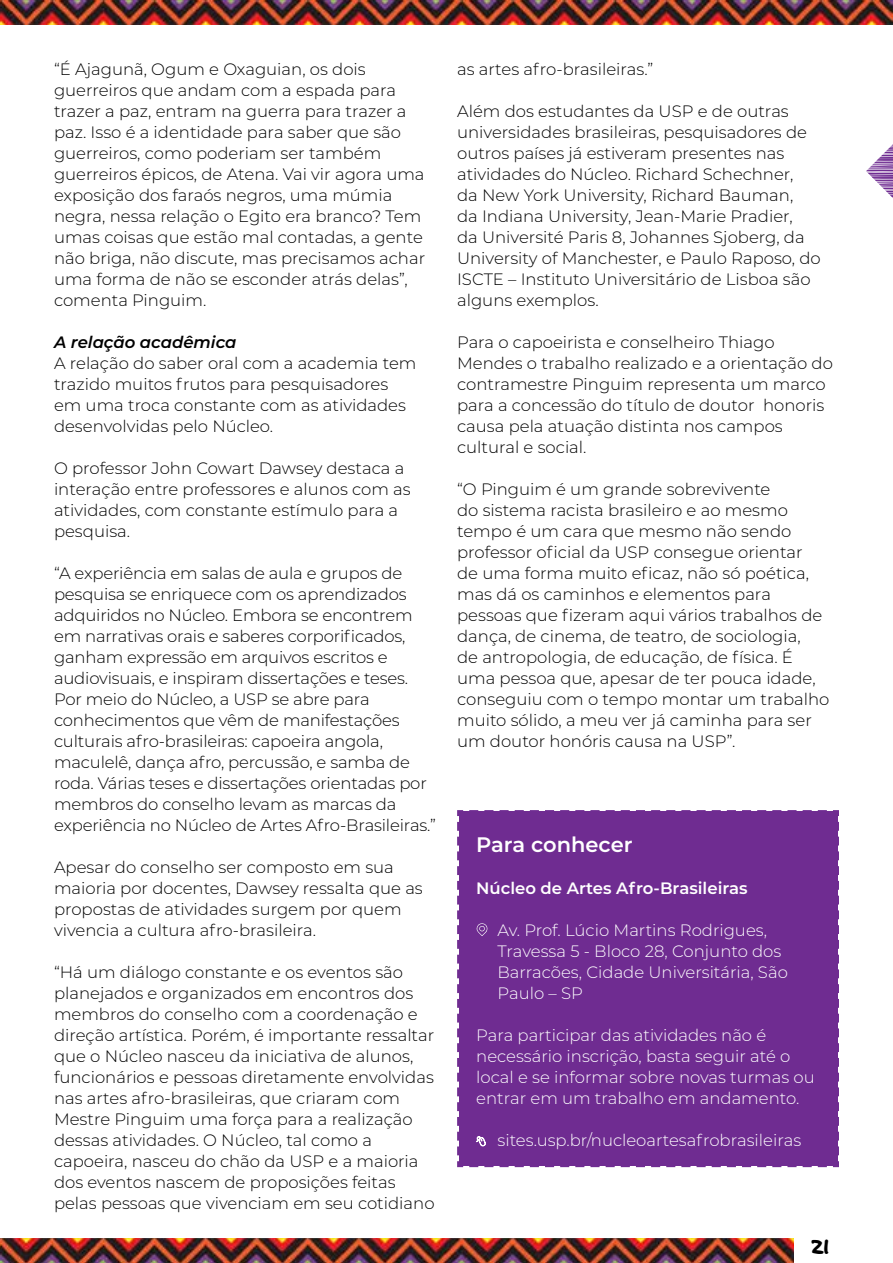
<style>
.page{position:relative;width:893px;height:1263px;background:#fff}
.page>*{position:absolute;margin:0;border:0;box-sizing:border-box;transform-origin:0 0}
.t1{font:30px "Good Dog Cool";color:#000}
.t2{font:600 21px "Montserrat";color:#fff}
.t3{font:300 16.5px/21px "Montserrat";color:#000}
.t4{font:300 16.5px/21px "Montserrat";color:#fff}
.t5{font:600 16.5px "Montserrat";color:#fff}
.t6{font:italic 600 16.5px "Montserrat";color:#000}
</style>
<div class="page">
<svg style="left:866px;top:144px;width:27px;height:54px"></svg>
<img style="left:0;top:0;width:893px;height:24px">
<img style="left:0;top:1239px;width:794px;height:24px">
<div style="left:457px;top:810px;width:382px;height:358px;background:#6f2c91"></div>
<svg style="left:477px;top:923px;width:11px;height:13px"></svg>
<svg style="left:476px;top:1136px;width:10px;height:10px"></svg>
<p class="t3" style="left:54px;top:58px;width:373px">“É Ajagunã, Ogum e Oxaguian, os dois guerreiros que andam com a espada para trazer a paz, entram na guerra para trazer a paz. Isso é a identidade para saber que são guerreiros, como poderiam ser também guerreiros épicos, de Atena. Vai vir agora uma exposição dos faraós negros, uma múmia negra, nessa relação o Egito era branco? Tem umas coisas que estão mal contadas, a gente não briga, não discute, mas precisamos achar uma forma de não se esconder atrás delas”, comenta Pinguim.</p>
<p class="t6" style="left:54px;top:330px;width:184px">A relação acadêmica</p>
<p class="t3" style="left:54px;top:352px;width:364px">A relação do saber oral com a academia tem trazido muitos frutos para pesquisadores em uma troca constante com as atividades desenvolvidas pelo Núcleo.</p>
<p class="t3" style="left:54px;top:457px;width:358px">O professor John Cowart Dawsey destaca a interação entre professores e alunos com as atividades, com constante estímulo para a pesquisa.</p>
<p class="t3" style="left:54px;top:562px;width:383px">“A experiência em salas de aula e grupos de pesquisa se enriquece com os aprendizados adquiridos no Núcleo. Embora se encontrem em narrativas orais e saberes corporificados, ganham expressão em arquivos escritos e audiovisuais, e inspiram dissertações e teses.<br>Por meio do Núcleo, a USP se abre para conhecimentos que vêm de manifestações culturais afro-brasileiras: capoeira angola, maculelê, dança afro, percussão, e samba de roda. Várias teses e dissertações orientadas por membros do conselho levam as marcas da experiência no Núcleo de Artes Afro-Brasileiras.”</p>
<p class="t3" style="left:54px;top:856px;width:370px">Apesar do conselho ser composto em sua maioria por docentes, Dawsey ressalta que as propostas de atividades surgem por quem vivencia a cultura afro-brasileira.</p>
<p class="t3" style="left:54px;top:961px;width:382px">“Há um diálogo constante e os eventos são planejados e organizados em encontros dos membros do conselho com a coordenação e direção artística. Porém, é importante ressaltar que o Núcleo nasceu da iniciativa de alunos, funcionários e pessoas diretamente envolvidas nas artes afro-brasileiras, que criaram com Mestre Pinguim uma força para a realização dessas atividades. O Núcleo, tal como a capoeira, nasceu do chão da USP e a maioria dos eventos nascem de proposições feitas pelas pessoas que vivenciam em seu cotidiano</p>
<p class="t3" style="left:457px;top:58px;width:198px">as artes afro-brasileiras.”</p>
<p class="t3" style="left:457px;top:100px;width:365px">Além dos estudantes da USP e de outras universidades brasileiras, pesquisadores de outros países já estiveram presentes nas atividades do Núcleo. Richard Schechner,<br>da New York University, Richard Bauman,<br>da Indiana University, Jean-Marie Pradier,<br>da Université Paris 8, Johannes Sjoberg, da University of Manchester, e Paulo Raposo, do ISCTE – Instituto Universitário de Lisboa são alguns exemplos.</p>
<p class="t3" style="left:457px;top:331px;width:377px">Para o capoeirista e conselheiro Thiago Mendes o trabalho realizado e a orientação do contramestre Pinguim representa um marco para a concessão do título de doutor honoris causa pela atuação distinta nos campos cultural e social.</p>
<p class="t3" style="left:457px;top:478px;width:374px">“O Pinguim é um grande sobrevivente<br>do sistema racista brasileiro e ao mesmo tempo é um cara que mesmo não sendo professor oficial da USP consegue orientar<br>de uma forma muito eficaz, não só poética, mas dá os caminhos e elementos para pessoas que fizeram aqui vários trabalhos de dança, de cinema, de teatro, de sociologia,<br>de antropologia, de educação, de física. É uma pessoa que, apesar de ter pouca idade, conseguiu com o tempo montar um trabalho muito sólido, a meu ver já caminha para ser um doutor honóris causa na USP”.</p>
<p class="t2" style="left:476px;top:830px;width:158px">Para conhecer</p>
<p class="t5" style="left:476px;top:876px;width:273px">Núcleo de Artes Afro-Brasileiras</p>
<p class="t4" style="left:497px;top:919px;width:292px">Av. Prof. Lúcio Martins Rodrigues,<br>Travessa 5 - Bloco 28, Conjunto dos<br>Barracões, Cidade Universitária, São<br>Paulo – SP</p>
<p class="t4" style="left:476px;top:1024px;width:340px">Para participar das atividades não é necessário inscrição, basta seguir até o local e se informar sobre novas turmas ou entrar em um trabalho em andamento.</p>
<p class="t4" style="left:497px;top:1129px;width:305px">sites.usp.br/nucleoartesafrobrasileiras</p>
<h1 class="t1" style="left:811px;top:1229px;width:19px">21</h1>
</div>
